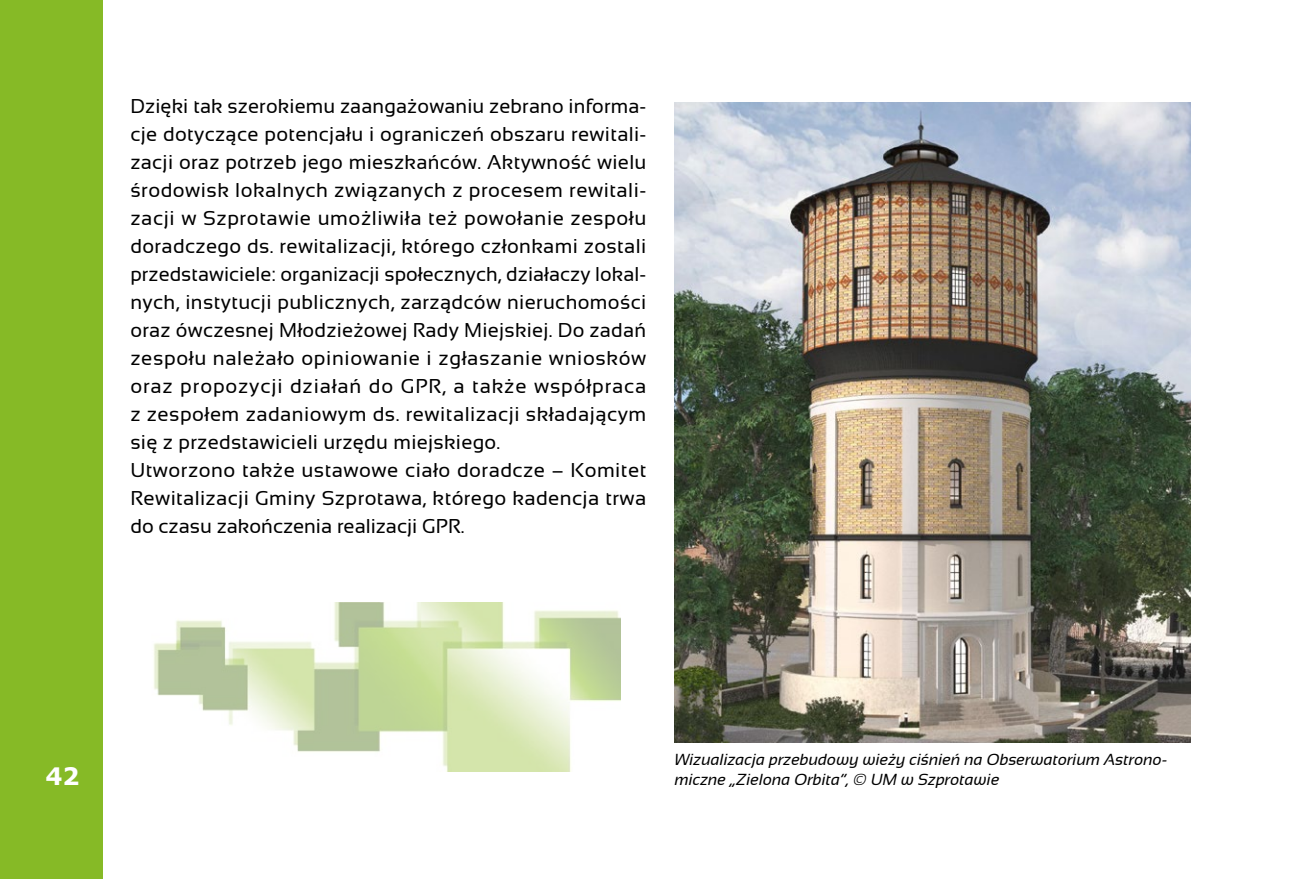
<style>
.page{position:relative;width:1304px;height:879px;background:#fff}
.page>*{position:absolute;margin:0;border:0;box-sizing:border-box;transform-origin:0 0}
.t1{font:700 24px "Verdana";color:#fff}
.txt{font:20px/28px "Sansation";letter-spacing:.015em;color:#000;text-align:justify}
.podpis_fot{font:italic 16px "Sansation";color:#000}
</style>
<div class="page">
<img style="left:675px;top:102px;width:516px;height:640px">
<img style="left:153px;top:603px;width:468px;height:168px">
<div style="left:0;top:0;width:102px;height:879px;background:#86ba26"></div>
<p class="txt" style="left:130px;top:92px;width:517px">Dzięki tak szerokiemu zaangażowaniu zebrano informa&shy;cje dotyczące potencjału i ograniczeń obszaru rewitali&shy;zacji oraz potrzeb jego mieszkańców. Aktywność wielu środowisk lokalnych związanych z procesem rewitali&shy;zacji w Szprotawie umożliwiła też powołanie zespołu doradczego ds. rewitalizacji, którego członkami zostali przedstawiciele: organizacji społecznych, działaczy lokal&shy;nych, instytucji publicznych, zarządców nieruchomości oraz ówczesnej Młodzieżowej Rady Miejskiej. Do zadań zespołu należało opiniowanie i zgłaszanie wniosków oraz propozycji działań do GPR, a także współpraca z zespołem zadaniowym ds. rewitalizacji składającym się z przedstawicieli urzędu miejskiego.</p>
<p class="txt" style="left:130px;top:456px;width:517px">Utworzono także ustawowe ciało doradcze – Komitet Rewitalizacji Gminy Szprotawa, którego kadencja trwa do czasu zakończenia realizacji GPR.</p>
<p class="podpis_fot" style="left:675px;top:751px;width:494px">Wizualizacja przebudowy wieży ciśnień na Obserwatorium Astrono-</p>
<p class="t1" style="left:45px;top:759px;width:36px">42</p>
<p class="podpis_fot" style="left:675px;top:771px;width:326px">miczne „Zielona Orbita”, © UM w Szprotawie</p>
</div>
